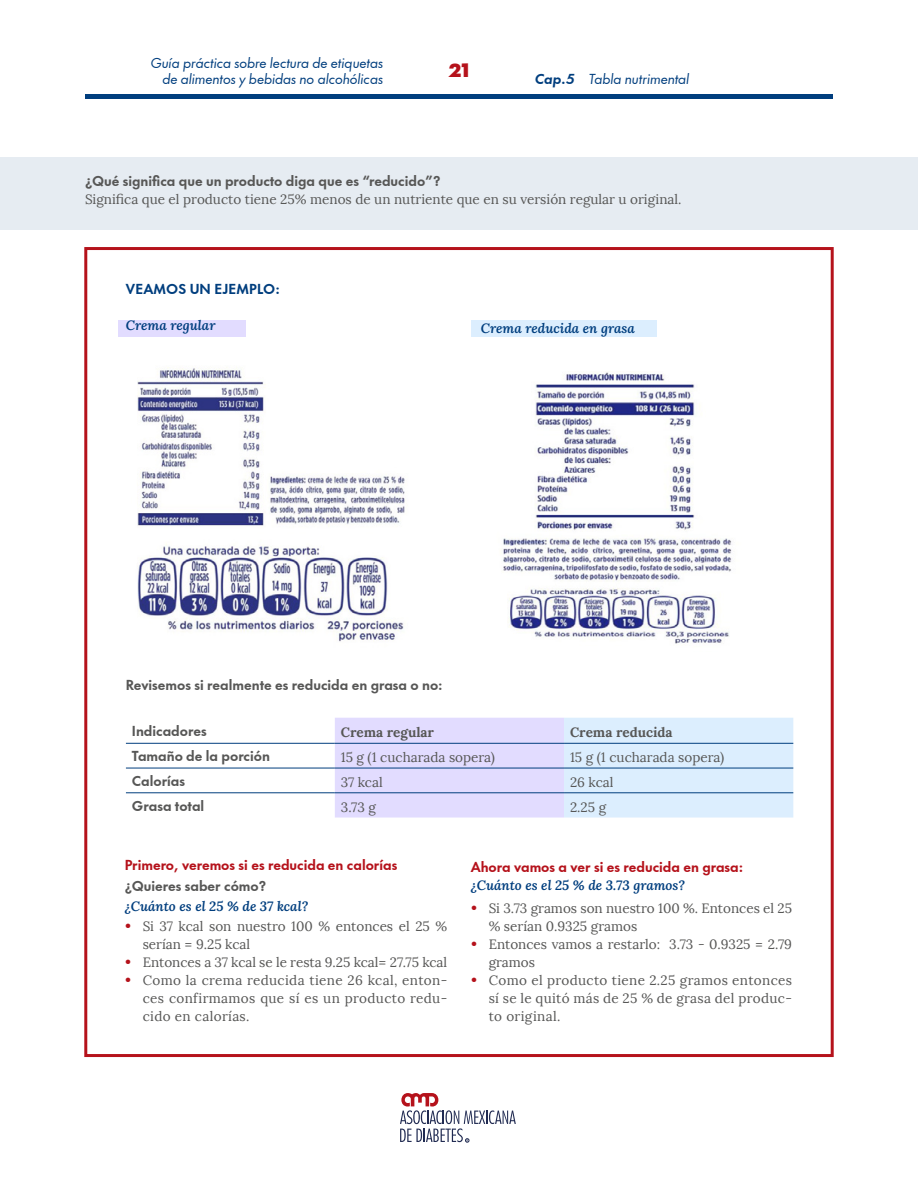
<style>
.page{position:relative;width:918px;height:1188px;background:#fff}
.page>*{position:absolute;margin:0;border:0;box-sizing:border-box;transform-origin:0 0}
.t1{font:900 18px "Futura Now Headline";color:#b5121b}
.t2{font:13.5px/18px "Lora";color:#575756}
.t3{font:700 13.5px "Futura Now Headline";color:#575756}
.t4{font:italic 13.5px/16.2px "Futura Now Headline";color:#003e7e;text-align:right}
.t5{font:italic 600 13.5px "Lora";color:#003e7e}
.t6{font:700 13.5px "Futura Now Headline";color:#b5121b}
.t7{font:700 13.5px "Lora";color:#575756}
.t8{font:700 13.5px "Futura Now Headline";letter-spacing:.01em;color:#003e7e}
.s1{font-weight:700}
.s2{font-family:"Futura Now Headline";font-weight:700;color:#b5121b}
</style>
<div class="page">
<div style="left:85px;top:94px;width:748px;height:5px;background:#003e7e"></div>
<svg style="left:400px;top:1093px;width:116px;height:49px"></svg>
<div style="left:118px;top:320px;width:127px;height:16px;background:#e2dcff"></div>
<div style="left:471px;top:320px;width:185px;height:16px;background:#dceefe"></div>
<div style="left:0;top:157px;width:918px;height:72px;background:#e6ecf2"></div>
<div style="left:84px;top:247px;width:750px;height:810px;border:3px solid #b5121b"></div>
<img style="left:137px;top:367px;width:268px;height:275px">
<img style="left:503px;top:372px;width:229px;height:272px">
<svg style="left:335px;top:718px;width:458px;height:100px;background:#dce3fd"></svg>
<hr style="left:126px;top:743px;width:209px;height:1px;background:#003e7e">
<hr style="left:335px;top:743px;width:229px;height:1px;background:#003e7e">
<hr style="left:564px;top:743px;width:229px;height:1px;background:#003e7e">
<hr style="left:126px;top:768px;width:209px;height:1px;background:#003e7e">
<hr style="left:335px;top:768px;width:229px;height:1px;background:#003e7e">
<hr style="left:564px;top:768px;width:229px;height:1px;background:#003e7e">
<hr style="left:126px;top:792px;width:209px;height:1px;background:#003e7e">
<hr style="left:335px;top:792px;width:229px;height:1px;background:#003e7e">
<hr style="left:564px;top:792px;width:229px;height:1px;background:#003e7e">
<p class="t4" style="left:150px;top:54px;width:234px">Guía práctica sobre lectura de etiquetas de alimentos y bebidas no alcohólicas</p>
<h1 class="t1" style="left:448px;top:54px;width:23px">21</h1>
<p class="t4" style="left:535px;top:70px;width:156px"><span class="s1">Cap.5</span> Tabla nutrimental</p>
<p class="t3" style="left:85px;top:170px;width:357px">¿Qué significa que un producto diga que es “reducido”?</p>
<p class="t2" style="left:85px;top:190px;width:598px">Significa que el producto tiene 25% menos de un nutriente que en su versión regular u original.</p>
<p class="t8" style="left:126px;top:278px;width:155px">VEAMOS UN EJEMPLO:</p>
<p class="t5" style="left:126px;top:316px;width:91px">Crema regular</p>
<p class="t5" style="left:481px;top:319px;width:155px">Crema reducida en grasa</p>
<p class="t3" style="left:126px;top:674px;width:318px">Revisemos si realmente es reducida en grasa o no:</p>
<p class="t3" style="left:132px;top:719px;width:76px">Indicadores</p>
<p class="t7" style="left:341px;top:724px;width:95px">Crema regular</p>
<p class="t7" style="left:570px;top:724px;width:104px">Crema reducida</p>
<p class="t3" style="left:132px;top:745px;width:140px">Tamaño de la porción</p>
<p class="t2" style="left:341px;top:748px;width:156px">15 g (1 cucharada sopera)</p>
<p class="t2" style="left:570px;top:748px;width:156px">15 g (1 cucharada sopera)</p>
<p class="t3" style="left:132px;top:769px;width:55px">Calorías</p>
<p class="t2" style="left:341px;top:773px;width:43px">37 kcal</p>
<p class="t2" style="left:570px;top:773px;width:45px">26 kcal</p>
<p class="t3" style="left:132px;top:794px;width:74px">Grasa total</p>
<p class="t2" style="left:341px;top:798px;width:37px">3.73 g</p>
<p class="t2" style="left:570px;top:798px;width:38px">2.25 g</p>
<p class="t6" style="left:125px;top:854px;width:274px">Primero, veremos si es reducida en calorías</p>
<p class="t3" style="left:125px;top:874px;width:143px">¿Quieres saber cómo?</p>
<p class="t5" style="left:125px;top:897px;width:185px">¿Cuánto es el 25 % de 37 kcal?</p>
<p class="t2" style="left:143px;top:917px;width:306px;text-indent:-18px"><span class="s2">•</span> Si 37 kcal son nuestro 100 % entonces el 25 % serían = 9.25 kcal</p>
<p class="t2" style="left:125px;top:953px;width:324px"><span class="s2">•</span> Entonces a 37 kcal se le resta 9.25 kcal= 27.75 kcal</p>
<p class="t2" style="left:143px;top:971px;width:306px;text-align:justify;text-indent:-18px"><span class="s2">•</span> Como la crema reducida tiene 26 kcal, enton&shy;ces confirmamos que sí es un producto redu&shy;cido en calorías.</p>
<p class="t6" style="left:471px;top:856px;width:274px">Ahora vamos a ver si es reducida en grasa:</p>
<p class="t5" style="left:471px;top:876px;width:216px">¿Cuánto es el 25 % de 3.73 gramos?</p>
<p class="t2" style="left:489px;top:899px;width:305px;text-indent:-18px"><span class="s2">•</span> Si 3.73 gramos son nuestro 100 %. Entonces el 25 % serían 0.9325 gramos</p>
<p class="t2" style="left:489px;top:935px;width:305px;text-indent:-18px"><span class="s2">•</span> Entonces vamos a restarlo: 3.73 - 0.9325 = 2.79 gramos</p>
<p class="t2" style="left:489px;top:971px;width:305px;text-align:justify;text-indent:-18px"><span class="s2">•</span> Como el producto tiene 2.25 gramos entonces sí se le quitó más de 25 % de grasa del produc&shy;to original.</p>
</div>
